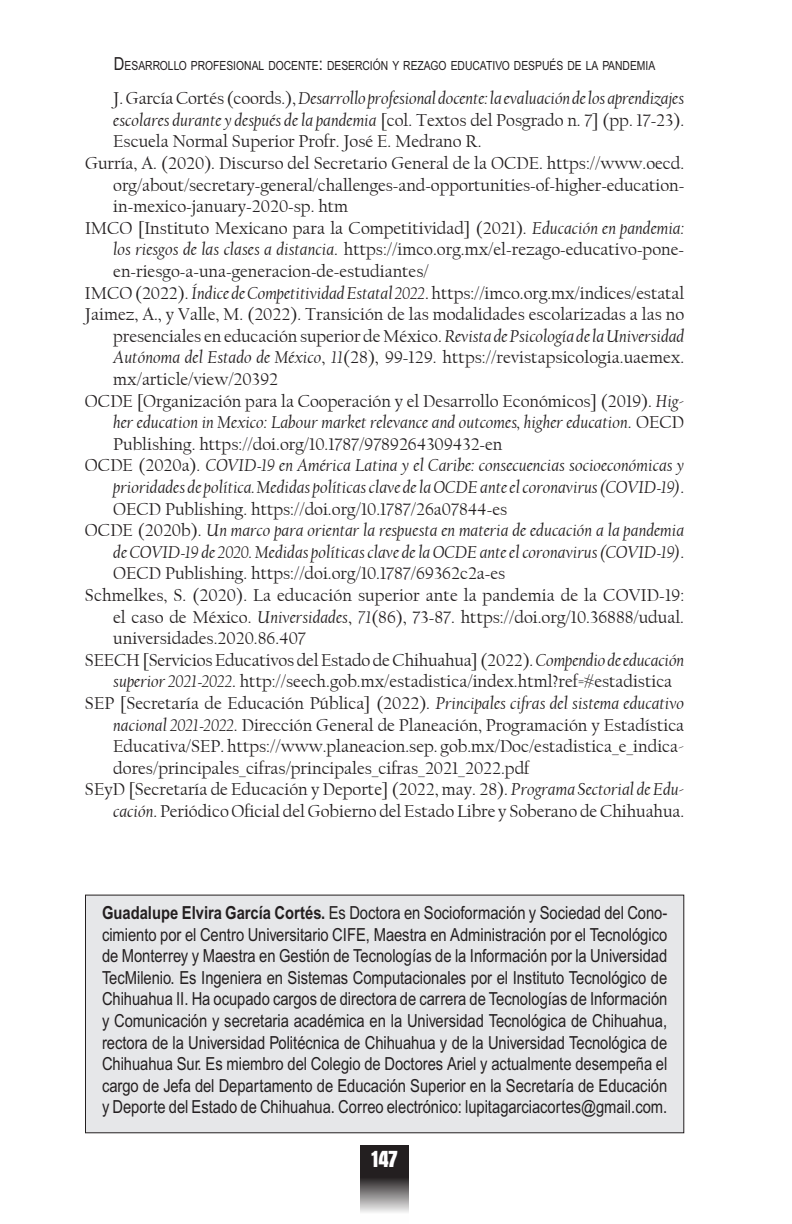
<style>
.page{position:relative;width:792px;height:1224px;background:#fff}
.page>*{position:absolute;margin:0;border:0;box-sizing:border-box;transform-origin:0 0}
.t1{font:700 condensed 24px "Aurora BT";color:#fff}
.t2{font:18px "Californian FB";color:#231f20}
.t3{font:18px/21.6px "Arial Narrow MT Std";color:#231f20;text-align:justify}
.t4{font:italic 18px "Californian FB";color:#231f20}
.t5{font:12.6px "Arial Narrow MT Std";color:#231f20}
.s1{font-size:18px}
.s2{font-style:normal}
.s3{font-family:"Garamond";font-style:normal}
.s4{font-family:"Garamond"}
.s5{font-style:italic}
.s6{font-family:"Garamond";font-style:italic}
.s7{font-weight:700}
</style>
<div class="page">
<svg style="left:360px;top:1146px;width:49px;height:67px"></svg>
<div style="left:86px;top:895px;width:598px;height:238px;background:#e6e7e9"></div>
<div style="left:85px;top:895px;width:599px;height:238px;border:1px solid #231f20"></div>
<p class="t5" style="left:114px;top:58px;width:543px"><span class="s1">D</span>ESARROLLO PROFESIONAL DOCENTE<span class="s1">:</span> DESERCIÓN Y REZAGO EDUCATIVO DESPUÉS DE LA PANDEMIA</p>
<p class="t4" style="left:113px;top:88px;width:572px"><span class="s2">J. García Cortés (coords.),</span> Desarrollo profesional docente: la evaluación de los aprendizajes</p>
<p class="t4" style="left:113px;top:110px;width:573px">escolares durante y después de la pandemia <span class="s2">[col. Textos del Posgrado n. 7] (pp. 17</span><span class="s3">-</span><span class="s2">23).</span></p>
<p class="t2" style="left:113px;top:131px;width:370px">Escuela Normal Superior Profr. José E. Medrano R.</p>
<p class="t2" style="left:85px;top:153px;width:601px">Gurría, A. (2020). Discurso del Secretario General de la OCDE. https://www.oecd.</p>
<p class="t2" style="left:113px;top:175px;width:573px">org/about/secretary<span class="s4">-</span>general/challenges<span class="s4">-</span>and<span class="s4">-</span>opportunities<span class="s4">-</span>of<span class="s4">-</span>higher<span class="s4">-</span>education<span class="s4">-</span></p>
<p class="t2" style="left:113px;top:196px;width:236px">in<span class="s4">-</span>mexico<span class="s4">-</span>january<span class="s4">-</span>2020<span class="s4">-</span>sp. htm</p>
<p class="t2" style="left:85px;top:218px;width:601px">IMCO [Instituto Mexicano para la Competitividad] (2021). <span class="s5">Educación en pandemia:</span></p>
<p class="t2" style="left:113px;top:239px;width:572px"><span class="s5">los riesgos de las clases a distancia</span>. https://imco.org.mx/el<span class="s4">-</span>rezago<span class="s4">-</span>educativo<span class="s4">-</span>pone<span class="s4">-</span></p>
<p class="t2" style="left:113px;top:261px;width:317px">en<span class="s4">-</span>riesgo<span class="s4">-</span>a<span class="s4">-</span>una<span class="s4">-</span>generacion<span class="s4">-</span>de<span class="s4">-</span>estudiantes/</p>
<p class="t2" style="left:85px;top:283px;width:601px">IMCO (2022). <span class="s5">Índice de Competitividad Estatal 2022</span>. https://imco.org.mx/indices/estatal</p>
<p class="t2" style="left:85px;top:304px;width:601px">Jaimez, A., y Valle, M. (2022). Transición de las modalidades escolarizadas a las no</p>
<p class="t2" style="left:113px;top:326px;width:572px">presenciales en educación superior de México. <span class="s5">Revista de Psicología de la Universidad</span></p>
<p class="t2" style="left:113px;top:347px;width:572px"><span class="s5">Autónoma del Estado de México</span>, <span class="s5">11</span>(28), 99<span class="s4">-</span>129. https://revistapsicologia.uaemex.</p>
<p class="t2" style="left:113px;top:369px;width:166px">mx/article/view/20392</p>
<p class="t2" style="left:85px;top:391px;width:601px">OCDE [Organización para la Cooperación y el Desarrollo Económicos] (2019). <span class="s5">Hig-</span></p>
<p class="t4" style="left:113px;top:412px;width:572px">her education in Mexico: Labour market relevance and outcomes, higher education<span class="s2">. OECD</span></p>
<p class="t2" style="left:113px;top:434px;width:391px">Publishing. https://doi.org/10.1787/9789264309432<span class="s4">-</span>en</p>
<p class="t4" style="left:85px;top:455px;width:601px"><span class="s2">OCDE (2020a).</span> COVID<span class="s4">-</span>19 en América Latina y el Caribe: consecuencias socioeconómicas y</p>
<p class="t4" style="left:113px;top:477px;width:572px">prioridades de política. Medidas políticas clave de la OCDE ante el coronavirus (COVID<span class="s4">-</span>19)<span class="s2">.</span></p>
<p class="t2" style="left:113px;top:499px;width:396px">OECD Publishing. https://doi.org/10.1787/26a07844<span class="s4">-</span>es</p>
<p class="t4" style="left:85px;top:520px;width:601px"><span class="s2">OCDE (2020b).</span> Un marco para orientar la respuesta en materia de educación a la pandemia</p>
<p class="t4" style="left:113px;top:542px;width:572px">de COVID<span class="s4">-</span>19 de 2020. Medidas políticas clave de la OCDE ante el coronavirus (COVID<span class="s4">-</span>19)<span class="s2">.</span></p>
<p class="t2" style="left:113px;top:563px;width:394px">OECD Publishing. https://doi.org/10.1787/69362c2a<span class="s4">-</span>es</p>
<p class="t2" style="left:85px;top:585px;width:601px">Schmelkes, S. (2020). La educación superior ante la pandemia de la COVID<span class="s4">-</span>19:</p>
<p class="t2" style="left:113px;top:607px;width:572px">el caso de México. <span class="s5">Universidades</span>, <span class="s5">71</span>(86), 73<span class="s4">-</span>87. https://doi.org/10.36888/udual.</p>
<p class="t2" style="left:113px;top:628px;width:194px">universidades.2020.86.407</p>
<p class="t2" style="left:85px;top:650px;width:601px">SEECH [Servicios Educativos del Estado de Chihuahua] (2022). <span class="s5">Compendio de educación</span></p>
<p class="t2" style="left:113px;top:671px;width:560px"><span class="s5">superior 2021</span><span class="s6">-</span><span class="s5">2022</span>. http://seech.gob.mx/estadistica/index.html?ref=#estadistica</p>
<p class="t2" style="left:85px;top:693px;width:601px">SEP [Secretaría de Educación Pública] (2022). <span class="s5">Principales cifras del sistema educativo</span></p>
<p class="t2" style="left:113px;top:715px;width:572px"><span class="s5">nacional 2021</span><span class="s6">-</span><span class="s5">2022</span>. Dirección General de Planeación, Programación y Estadística</p>
<p class="t2" style="left:113px;top:736px;width:572px">Educativa/SEP. https://www.planeacion.sep. gob.mx/Doc/estadistica_e_indica-</p>
<p class="t2" style="left:113px;top:758px;width:418px">dores/principales_cifras/principales_cifras_2021_2022.pdf</p>
<p class="t2" style="left:85px;top:779px;width:601px">SEyD [Secretaría de Educación y Deporte] (2022, may. 28). <span class="s5">Programa Sectorial de Edu-</span></p>
<p class="t2" style="left:113px;top:801px;width:573px"><span class="s5">cación</span>. Periódico Oficial del Gobierno del Estado Libre y Soberano de Chihuahua.</p>
<p class="t3" style="left:102px;top:902px;width:567px"><span class="s7">Guadalupe Elvira García Cortés.</span> Es Doctora en Socioformación y Sociedad del Cono&shy;cimiento por el Centro Universitario CIFE, Maestra en Administración por el Tecnológico de Monterrey y Maestra en Gestión de Tecnologías de la Información por la Universidad TecMilenio. Es Ingeniera en Sistemas Computacionales por el Instituto Tecnológico de Chihuahua II. Ha ocupado cargos de directora de carrera de Tecnologías de Información y Comunicación y secretaria académica en la Universidad Tecnológica de Chihuahua, rectora de la Universidad Politécnica de Chihuahua y de la Universidad Tecnológica de Chihuahua Sur. Es miembro del Colegio de Doctores Ariel y actualmente desempeña el cargo de Jefa del Departamento de Educación Superior en la Secretaría de Educación y Deporte del Estado de Chihuahua. Correo electrónico: lupitagarciacortes@gmail.com.</p>
<h1 class="t1" style="left:372px;top:1145px;width:27px">147</h1>
</div>
